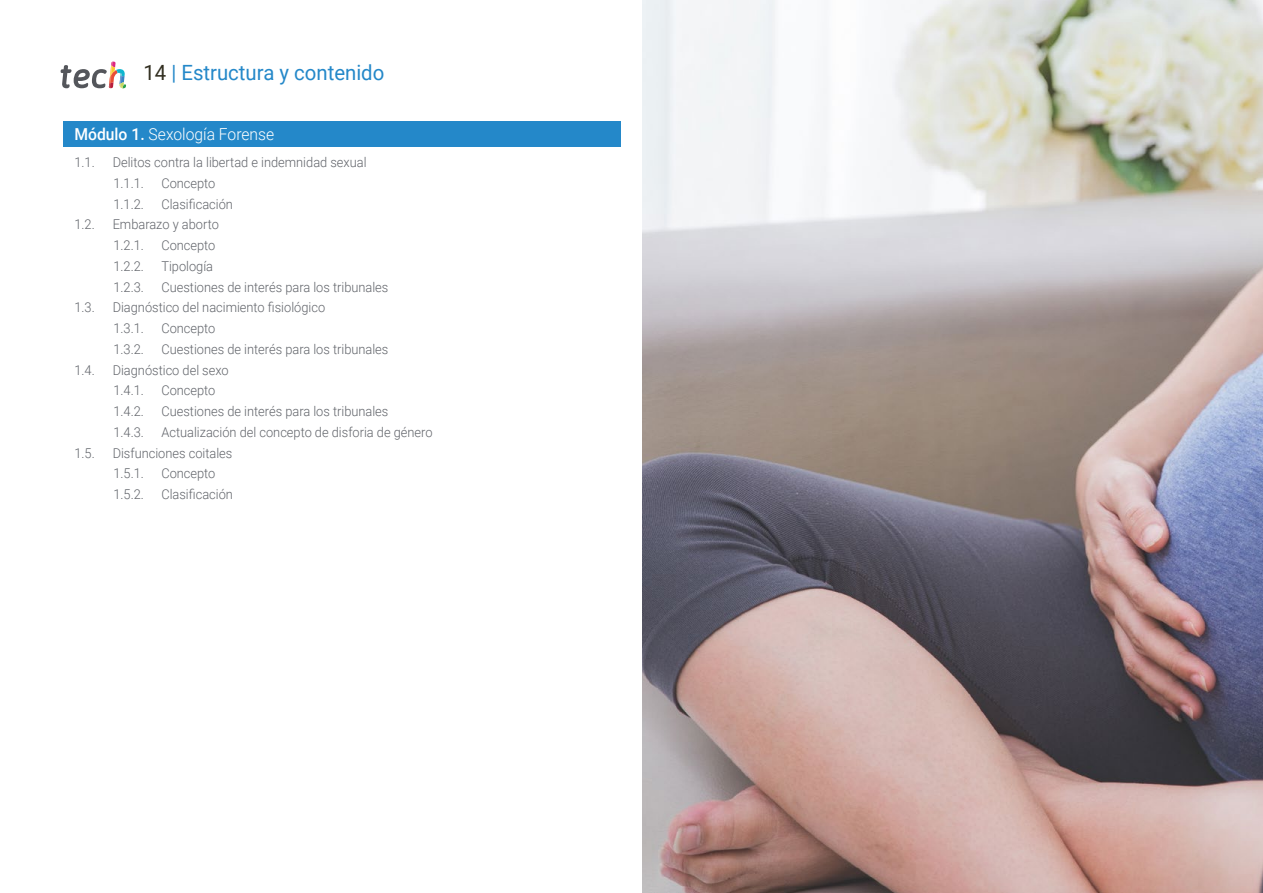
<style>
.page{position:relative;width:1263px;height:893px;background:#fff}
.page>*{position:absolute;margin:0;border:0;box-sizing:border-box;transform-origin:0 0}
.t1{font:21px "Roboto";color:#2488c9}
.t2{font:300 16.5px "Roboto";color:#fff;scale:.95 1}
.t3{font:300 13.5px/20.7px "Roboto";color:#61646a;scale:.95 1}
.s1{color:#312e20}
.s2{font-weight:500}
</style>
<div class="page">
<div style="left:63px;top:121px;width:558px;height:25px;background:#2488c9"></div>
<img style="left:642px;top:0;width:621px;height:893px">
<svg style="left:61px;top:62px;width:65px;height:27px"></svg>
<h1 class="t1" style="left:144px;top:57px;width:242px"><span class="s1">14</span> | Estructura y contenido</h1>
<p class="t2" style="left:74px;top:123px;width:212px"><span class="s2">Módulo 1.</span> Sexología Forense</p>
<p class="t3" style="left:74px;top:151px;width:23px">1.1.</p>
<p class="t3" style="left:113px;top:151px;width:269px">Delitos contra la libertad e indemnidad sexual<br>1.1.1.</p>
<p class="t3" style="left:161px;top:172px;width:58px">Concepto</p>
<p class="t3" style="left:113px;top:193px;width:34px">1.1.2.</p>
<p class="t3" style="left:161px;top:193px;width:77px">Clasificación</p>
<p class="t3" style="left:74px;top:214px;width:23px">1.2.</p>
<p class="t3" style="left:113px;top:214px;width:113px">Embarazo y aborto<br>1.2.1.</p>
<p class="t3" style="left:161px;top:234px;width:58px">Concepto</p>
<p class="t3" style="left:113px;top:255px;width:34px">1.2.2.</p>
<p class="t3" style="left:161px;top:255px;width:56px">Tipología</p>
<p class="t3" style="left:113px;top:276px;width:34px">1.2.3.</p>
<p class="t3" style="left:161px;top:276px;width:240px">Cuestiones de interés para los tribunales</p>
<p class="t3" style="left:74px;top:297px;width:23px">1.3.</p>
<p class="t3" style="left:113px;top:297px;width:225px">Diagnóstico del nacimiento fisiológico<br>1.3.1.</p>
<p class="t3" style="left:161px;top:317px;width:58px">Concepto</p>
<p class="t3" style="left:113px;top:338px;width:34px">1.3.2.</p>
<p class="t3" style="left:161px;top:338px;width:240px">Cuestiones de interés para los tribunales</p>
<p class="t3" style="left:74px;top:359px;width:23px">1.4.</p>
<p class="t3" style="left:113px;top:359px;width:124px">Diagnóstico del sexo<br>1.4.1.</p>
<p class="t3" style="left:161px;top:380px;width:58px">Concepto</p>
<p class="t3" style="left:113px;top:400px;width:34px">1.4.2.</p>
<p class="t3" style="left:161px;top:400px;width:240px">Cuestiones de interés para los tribunales</p>
<p class="t3" style="left:113px;top:421px;width:34px">1.4.3.</p>
<p class="t3" style="left:161px;top:421px;width:287px">Actualización del concepto de disforia de género</p>
<p class="t3" style="left:74px;top:442px;width:23px">1.5.</p>
<p class="t3" style="left:113px;top:442px;width:127px">Disfunciones coitales<br>1.5.1.</p>
<p class="t3" style="left:161px;top:463px;width:58px">Concepto</p>
<p class="t3" style="left:113px;top:483px;width:34px">1.5.2.</p>
<p class="t3" style="left:161px;top:483px;width:77px">Clasificación</p>
</div>
